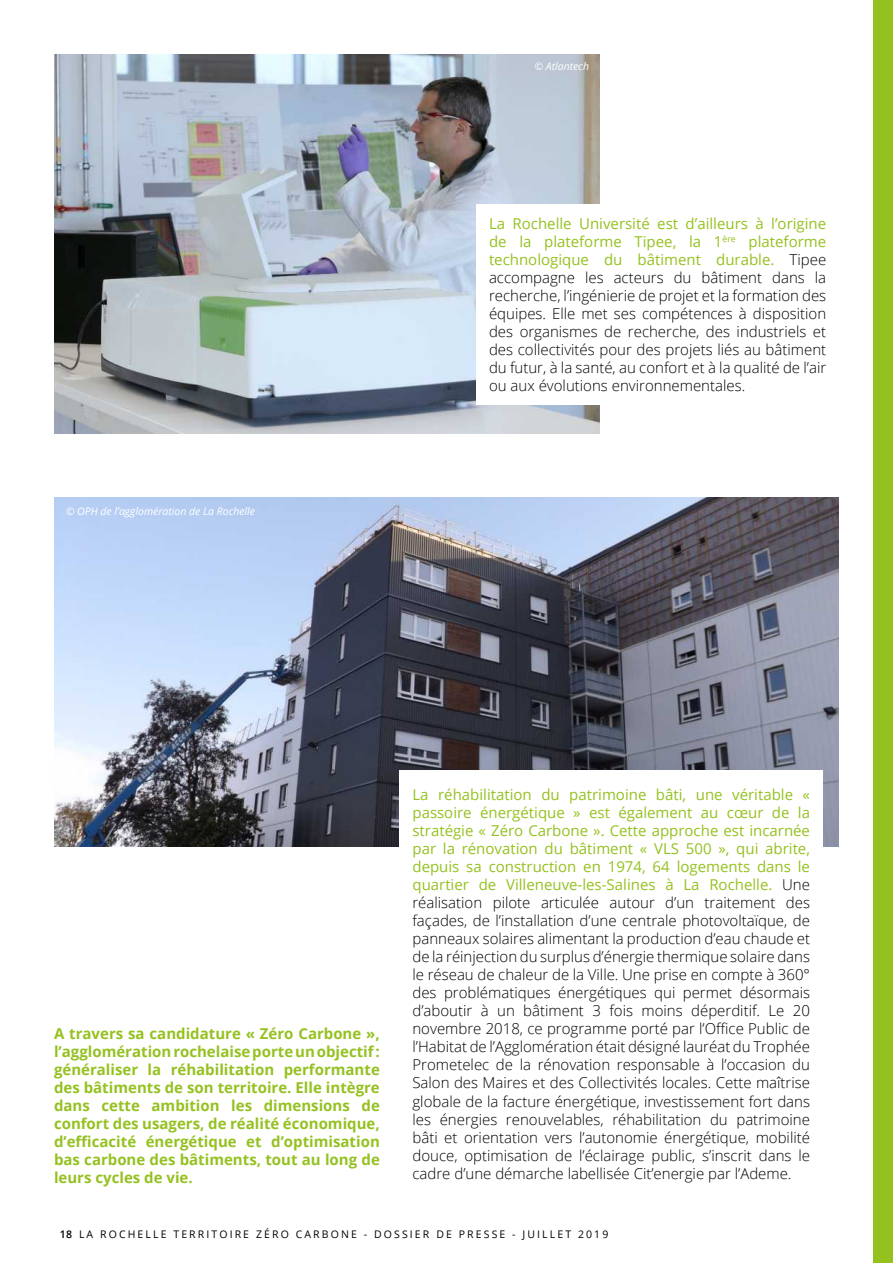
<style>
.page{position:relative;width:893px;height:1263px;background:#fff}
.page>*{position:absolute;margin:0;border:0;box-sizing:border-box;transform-origin:0 0}
.t1{font:300 15px/18px "Open Sans";color:#000;text-align:justify}
.t2{font:700 15px/18px "Open Sans";color:#95c121;text-align:justify}
.t3{font:10.5px "Open Sans";letter-spacing:.2em;color:#000}
.t4{font:italic 10.5px "Open Sans";color:#fff}
.s1{font-weight:400;color:#95c11f}
.s2{font-weight:600}
</style>
<div class="page">
<img style="left:54px;top:497px;width:785px;height:350px">
<img style="left:54px;top:54px;width:545px;height:380px">
<div style="left:476px;top:204px;width:363px;height:201px;background:#fff"></div>
<div style="left:400px;top:770px;width:423px;height:427px;background:#fff"></div>
<div style="left:873px;top:0;width:20px;height:1263px;background:#95c11f"></div>
<p class="t4" style="left:534px;top:59px;width:56px">© Atlantech</p>
<p class="t4" style="left:66px;top:504px;width:191px">© OPH de l’agglomération de La Rochelle</p>
<p class="t1" style="left:489px;top:214px;width:339px"><span class="s1">La Rochelle Université est d’ailleurs à l’origine de la plateforme Tipee, la 1</span><sup>ère</sup> <span class="s1">plateforme technologique du bâtiment durable.</span> Tipee accompagne les acteurs du bâtiment dans la recherche, l’ingénierie de projet et la formation des équipes. Elle met ses compétences à disposition des organismes de recherche, des industriels et des collectivités pour des projets liés au bâtiment du futur, à la santé, au confort et à la qualité de l’air ou aux évolutions environnementales.</p>
<p class="t2" style="left:54px;top:1024px;width:327px">A travers sa candidature « Zéro Carbone », l’agglomération rochelaise porte un objectif : généraliser la réhabilitation performante des bâtiments de son territoire. Elle intègre dans cette ambition les dimensions de confort des usagers, de réalité économique, d’efficacité énergétique et d’optimisation bas carbone des bâtiments, tout au long de leurs cycles de vie.</p>
<p class="t1" style="left:412px;top:786px;width:399px"><span class="s1">La réhabilitation du patrimoine bâti, une véritable « passoire énergétique » est également au cœur de la stratégie « Zéro Carbone ». Cette approche est incarnée par la rénovation du bâtiment « VLS 500 », qui abrite, depuis sa construction en 1974, 64 logements dans le quartier de Villeneuve-les-Salines à La Rochelle.</span> Une réalisation pilote articulée autour d’un traitement des façades, de l’installation d’une centrale photovoltaïque, de panneaux solaires alimentant la production d’eau chaude et de la réinjection du surplus d’énergie thermique solaire dans le réseau de chaleur de la Ville. Une prise en compte à 360° des problématiques énergétiques qui permet désormais d’aboutir à un bâtiment 3 fois moins déperditif. Le 20 novembre 2018, ce programme porté par l’Office Public de l’Habitat de l’Agglomération était désigné lauréat du Trophée Prometelec de la rénovation responsable à l’occasion du Salon des Maires et des Collectivités locales. Cette maîtrise globale de la facture énergétique, investissement fort dans les énergies renouvelables, réhabilitation du patrimoine bâti et orientation vers l’autonomie énergétique, mobilité douce, optimisation de l’éclairage public, s’inscrit dans le cadre d’une démarche labellisée Cit’energie par l’Ademe.</p>
<p class="t3" style="left:60px;top:1227px;width:550px"><span class="s2">18</span> LA ROCHELLE TERRITOIRE ZÉRO CARBONE - DOSSIER DE PRESSE - JUILLET 2019</p>
</div>
